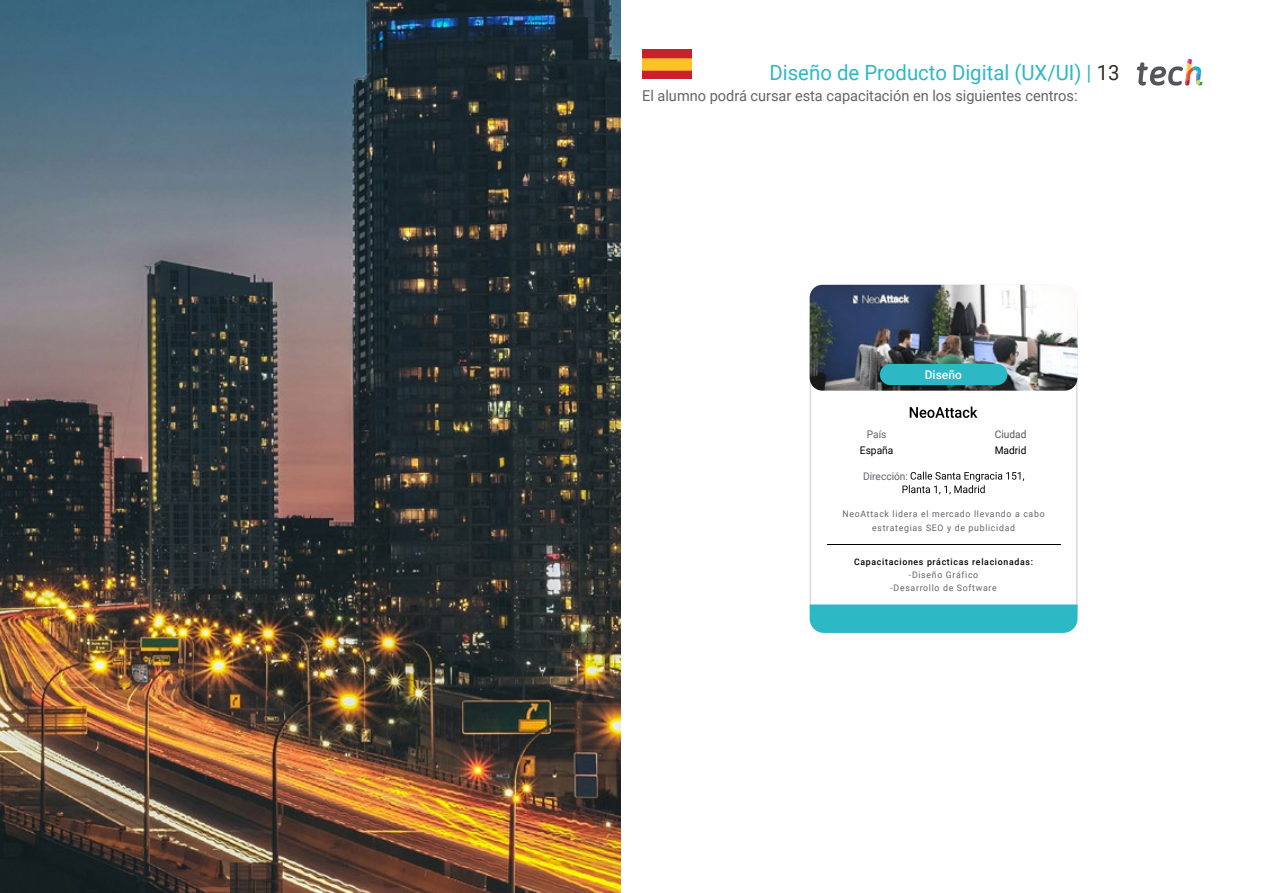
<style>
.page{position:relative;width:1263px;height:893px;background:#fff}
.page>*{position:absolute;margin:0;border:0;box-sizing:border-box;transform-origin:0 0}
.t1{font:21px "Roboto";color:#2db8c5}
.t2{font:15px "Roboto";color:#61646a}
.t3{font:500 12px "Roboto";color:#fff}
.t4{font:10.5px "Roboto";color:#61646a}
.t5{font:10.5px "Roboto";color:#000}
.t6{font:10.5px "Roboto";color:#52555b}
.t7{font:9px/13.5px "Roboto";letter-spacing:.08em;color:#61646a;text-align:center}
.t8{font:500 9px "Roboto";letter-spacing:.08em;color:#000}
.s1{color:#312e20}
</style>
<div class="page">
<img style="left:0;top:0;width:621px;height:893px">
<svg style="left:809px;top:284px;width:269px;height:339px"></svg>
<hr style="left:827px;top:544px;width:233px;height:1px;background:#000">
<svg style="left:910px;top:406px;width:67px;height:12px"></svg>
<svg style="left:902px;top:472px;width:122px;height:22px"></svg>
<svg style="left:810px;top:604px;width:267px;height:29px;background:#33bac6"></svg>
<img style="left:810px;top:285px;width:267px;height:106px">
<div style="left:880px;top:364px;width:127px;height:21px;background:#2db8c5;border-radius:11px"></div>
<img style="left:642px;top:49px;width:49px;height:30px">
<svg style="left:1137px;top:59px;width:65px;height:27px"></svg>
<h1 class="t1" style="left:769px;top:57px;width:352px">Diseño de Producto Digital (UX/UI) | <span class="s1">13</span></h1>
<h2 class="t2" style="left:642px;top:86px;width:437px">El alumno podrá cursar esta capacitación en los siguientes centros:</h2>
<p class="t4" style="left:867px;top:427px;width:21px">País</p>
<p class="t5" style="left:860px;top:443px;width:35px">España</p>
<h3 class="t3" style="left:925px;top:366px;width:39px">Diseño</h3>
<p class="t6" style="left:995px;top:427px;width:33px">Ciudad</p>
<p class="t5" style="left:995px;top:443px;width:33px">Madrid</p>
<p class="t4" style="left:863px;top:468px;width:46px">Dirección:</p>
<p class="t7" style="left:842px;top:507px;width:204px">NeoAttack lidera el mercado llevando a cabo estrategias SEO y de publicidad</p>
<p class="t8" style="left:854px;top:555px;width:180px">Capacitaciones prácticas relacionadas:</p>
<p class="t7" style="left:890px;top:568px;width:108px">-Diseño Gráfico -Desarrollo de Software</p>
</div>
